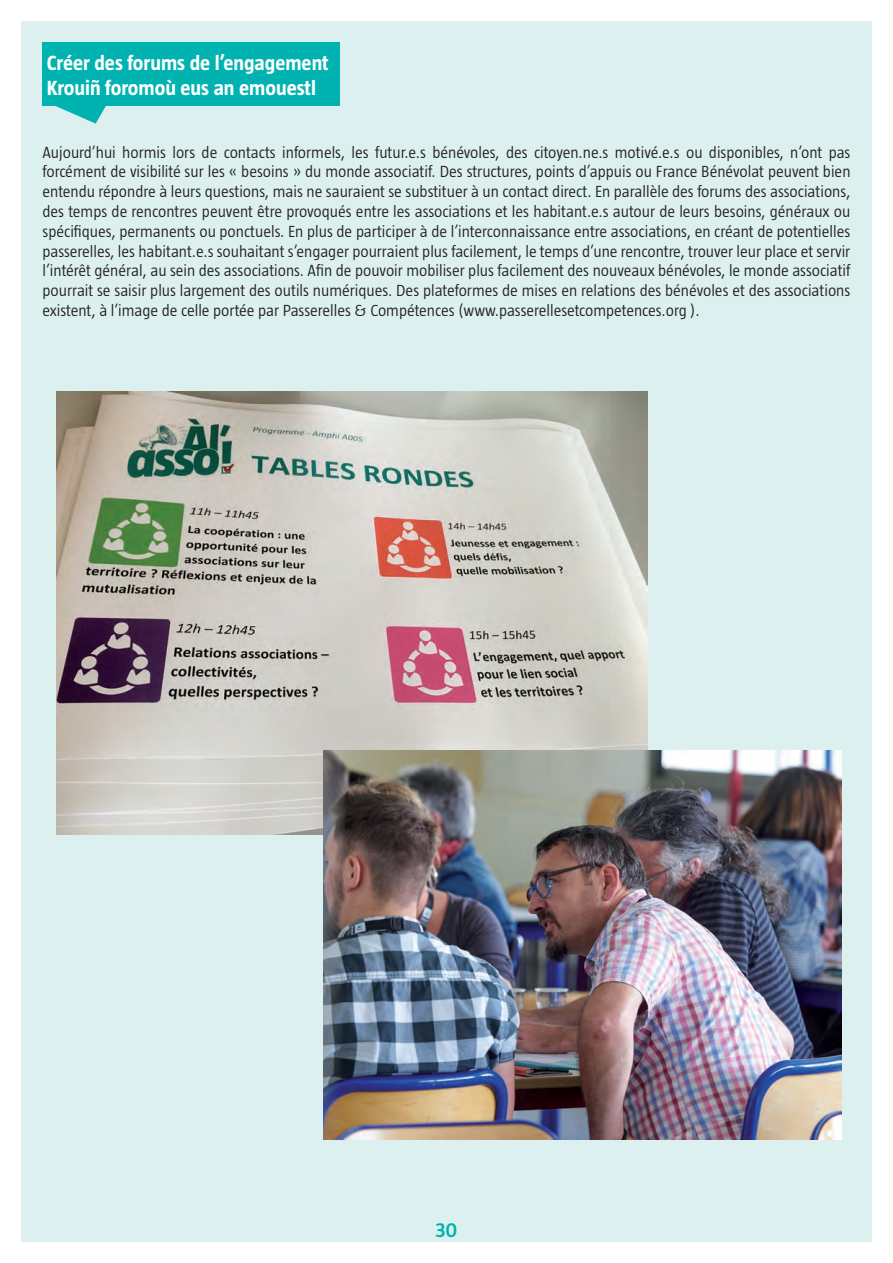
<style>
.page{position:relative;width:893px;height:1263px;background:#fff}
.page>*{position:absolute;margin:0;border:0;box-sizing:border-box;transform-origin:0 0}
.t1{font:700 21px/25.2px "Taz";color:#fff}
.t2{font:600 21px "Taz";color:#00b3b0}
.t3{font:300 16.5px/19.8px "Taz";color:#231f20;text-align:justify}
</style>
<div class="page">
<div style="left:21px;top:21px;width:851px;height:1221px;background:#dcf0ef"></div>
<svg style="left:56px;top:106px;width:50px;height:18px"></svg>
<div style="left:43px;top:43px;width:297px;height:63px;background:#00b3b0"></div>
<img style="left:57px;top:391px;width:590px;height:443px">
<img style="left:323px;top:750px;width:519px;height:389px">
<p class="t1" style="left:47px;top:50px;width:283px">Créer des forums de l’engagement<br>Krouiñ foromoù eus an emouestl</p>
<p class="t3" style="left:43px;top:142px;width:809px">Aujourd’hui hormis lors de contacts informels, les futur.e.s bénévoles, des citoyen.ne.s motivé.e.s ou disponibles, n’ont pas forcément de visibilité sur les « besoins » du monde associatif. Des structures, points d’appuis ou France Bénévolat peuvent bien entendu répondre à leurs questions, mais ne sauraient se substituer à un contact direct. En parallèle des forums des associations, des temps de rencontres peuvent être provoqués entre les associations et les habitant.e.s autour de leurs besoins, généraux ou spécifiques, permanents ou ponctuels. En plus de participer à de l’interconnaissance entre associations, en créant de potentielles passerelles, les habitant.e.s souhaitant s’engager pourraient plus facilement, le temps d’une rencontre, trouver leur place et servir l’intérêt général, au sein des associations. Afin de pouvoir mobiliser plus facilement des nouveaux bénévoles, le monde associatif pourrait se saisir plus largement des outils numériques. Des plateformes de mises en relations des bénévoles et des associations existent, à l’image de celle portée par Passerelles &amp; Compétences (www.passerellesetcompetences.org ).</p>
<p class="t2" style="left:435px;top:1218px;width:24px">30</p>
</div>
